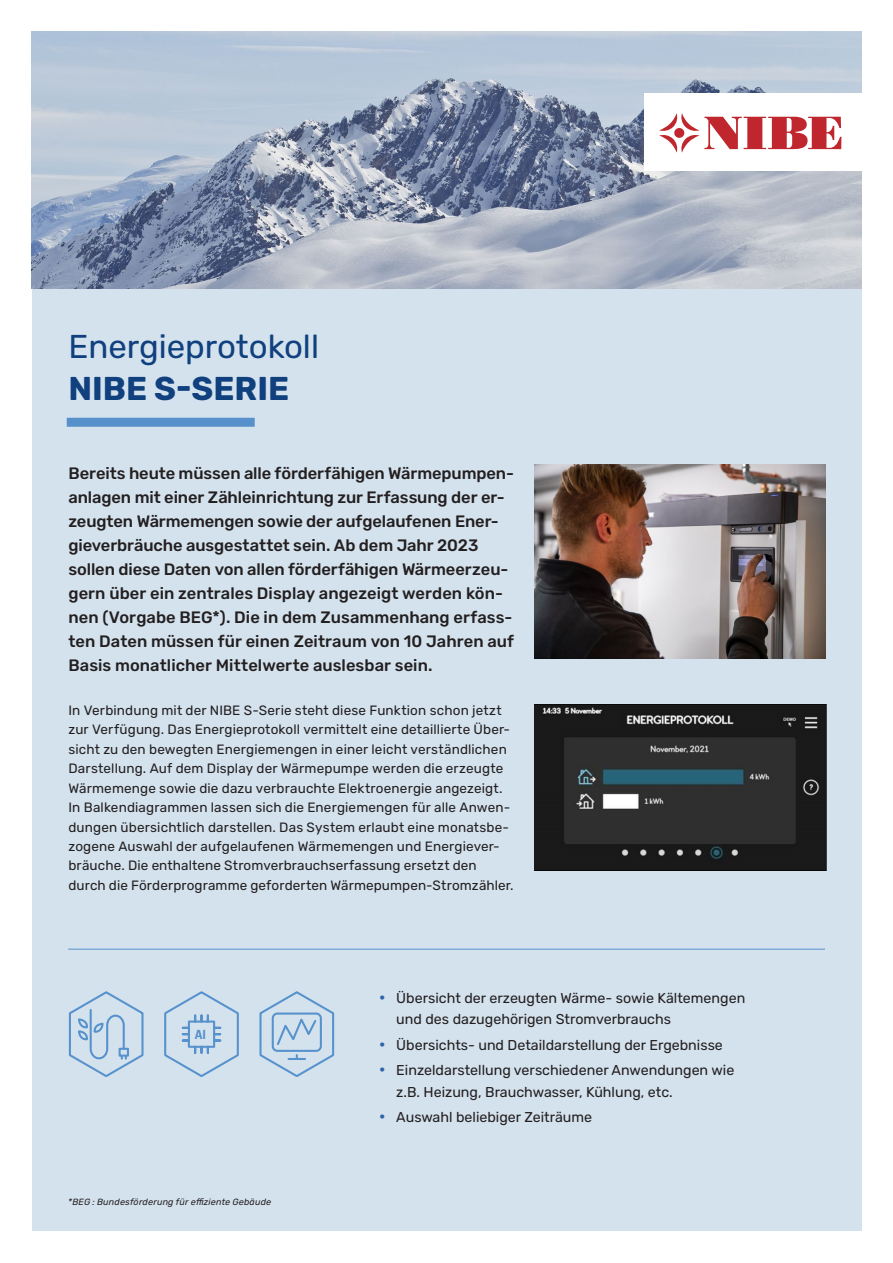
<style>
.page{position:relative;width:893px;height:1263px;background:#fff}
.page>*{position:absolute;margin:0;border:0;box-sizing:border-box;transform-origin:0 0}
.t1{font:33px "Rubik";color:#10407e}
.t2{font:700 33px "Rubik";color:#10407e}
.t3{font:500 16.5px/24px "Rubik";letter-spacing:-.005em;color:#231f20}
.t4{font:14.25px/21.3px "Rubik";color:#231f20}
.t5{font:13.5px/19.5px "Rubik";letter-spacing:.01em;color:#231f20}
.t6{font:700 condensed 12.75px "Univers";color:#5792cd}
.t7{font:italic 9px "Rubik";letter-spacing:.02em;color:#231f20}
.s1{font-weight:700;font-size:16.5px;color:#2c65a7}
</style>
<div class="page">
<div style="left:32px;top:32px;width:829px;height:1199px;background:#d4e2ed"></div>
<img style="left:32px;top:32px;width:829px;height:256px">
<hr style="left:68px;top:949px;width:757px;height:1px;background:#5691cc">
<div style="left:644px;top:94px;width:217px;height:77px;background:#fff"></div>
<svg style="left:659px;top:113px;width:182px;height:40px"></svg>
<div style="left:67px;top:418px;width:188px;height:9px;background:#5691cc"></div>
<svg style="left:164px;top:991px;width:75px;height:86px"></svg>
<img style="left:535px;top:705px;width:291px;height:166px">
<img style="left:534px;top:464px;width:291px;height:195px">
<svg style="left:259px;top:991px;width:76px;height:86px"></svg>
<svg style="left:68px;top:991px;width:76px;height:86px"></svg>
<h1 class="t1" style="left:68px;top:328px;width:252px">Energieprotokoll</h1>
<h1 class="t2" style="left:68px;top:370px;width:222px">NIBE S-SERIE</h1>
<p class="t3" style="left:68px;top:462px;width:447px">Bereits heute müssen alle förderfähigen Wärmepumpen&shy;anlagen mit einer Zähleinrichtung zur Erfassung der er&shy;zeugten Wärmemengen sowie der aufgelaufenen Ener&shy;gieverbräuche ausgestattet sein. Ab dem Jahr 2023 sollen diese Daten von allen förderfähigen Wärmeerzeu&shy;gern über ein zentrales Display angezeigt werden kön&shy;nen (Vorgabe BEG*). Die in dem Zusammenhang erfass&shy;ten Daten müssen für einen Zeitraum von 10 Jahren auf Basis monatlicher Mittelwerte auslesbar sein.</p>
<p class="t5" style="left:68px;top:700px;width:447px">In Verbindung mit der NIBE S-Serie steht diese Funktion schon jetzt zur Verfügung. Das Energieprotokoll vermittelt eine detaillierte Über&shy;sicht zu den bewegten Energiemengen in einer leicht verständlichen Darstellung. Auf dem Display der Wärmepumpe werden die erzeugte Wärmemenge sowie die dazu verbrauchte Elektroenergie angezeigt.<br>In Balkendiagrammen lassen sich die Energiemengen für alle Anwen&shy;dungen übersichtlich darstellen. Das System erlaubt eine monatsbe&shy;zogene Auswahl der aufgelaufenen Wärmemengen und Energiever&shy;bräuche. Die enthaltene Stromverbrauchserfassung ersetzt den durch die Förderprogramme geforderten Wärmepumpen-Stromzähler.</p>
<p class="t6" style="left:195px;top:1027px;width:13px">AI</p>
<p class="t7" style="left:68px;top:1196px;width:205px">*BEG : Bundesförderung für effiziente Gebäude</p>
<p class="t4" style="left:396px;top:987px;width:350px;text-indent:-17px"><span class="s1">•</span> Übersicht der erzeugten Wärme- sowie Kältemengen und des dazugehörigen Stromverbrauchs</p>
<p class="t4" style="left:379px;top:1034px;width:345px"><span class="s1">•</span> Übersichts- und Detaildarstellung der Ergebnisse</p>
<p class="t4" style="left:396px;top:1060px;width:339px;text-indent:-17px"><span class="s1">•</span> Einzeldarstellung verschiedener Anwendungen wie z.B. Heizung, Brauchwasser, Kühlung, etc.</p>
<p class="t4" style="left:379px;top:1107px;width:214px"><span class="s1">•</span> Auswahl beliebiger Zeiträume</p>
</div>
